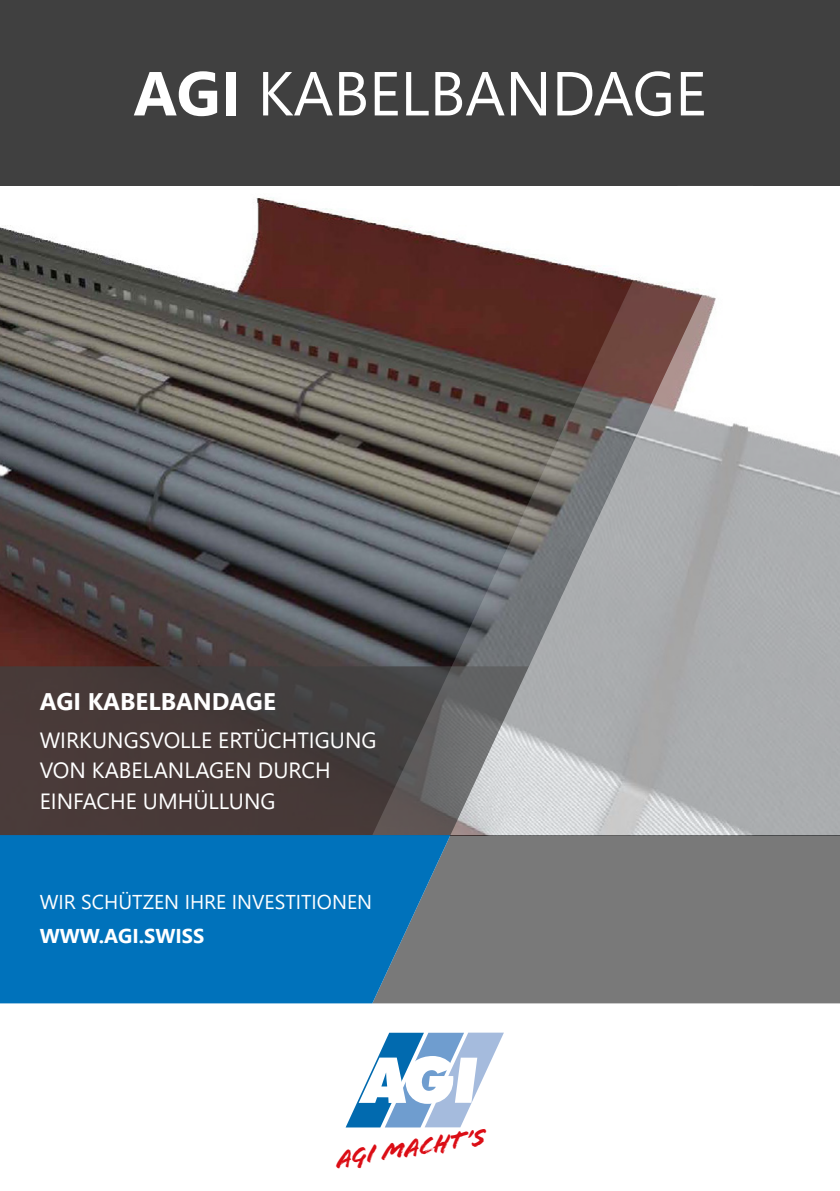
<style>
.page{position:relative;width:840px;height:1191px;background:#fff}
.page>*{position:absolute;margin:0;border:0;box-sizing:border-box;transform-origin:0 0}
.vorne_titel{font:62px "Segoe UI";color:#fff}
.t1{font:italic 25.4px "Flood";color:#db0d15;scale:1.05 1}
.vorne_oberer_text{font:700 24px "Segoe UI";color:#fff}
.vorne_oberer_text-2{font:22px/30px "Segoe UI";color:#fff}
.vorne_text_unten{font:20px "Segoe UI";color:#fff}
.vorne_text_unten-2{font:700 20px "Segoe UI";color:#fff}
.s1{font-weight:700}
</style>
<div class="page">
<img style="left:0;top:197px;width:372px;height:469px">
<div style="left:0;top:666px;width:372px;height:169px;background:#473a38"></div>
<div style="left:0;top:0;width:839px;height:186px;background:#404040"></div>
<div style="left:752px;top:431px;width:87px;height:404px;background:#abadaf"></div>
<div style="left:450px;top:835px;width:389px;height:168px;background:#797979"></div>
<svg style="left:372px;top:222px;width:380px;height:613px;background:#8f8887"></svg>
<svg style="left:0;top:835px;width:450px;height:168px;background:#0872b6"></svg>
<svg style="left:346px;top:1032px;width:157px;height:95px"></svg>
<p class="vorne_titel" style="left:133px;top:35px;width:574px"><span class="s1">AGI</span> KABELBANDAGE</p>
<p class="vorne_oberer_text" style="left:40px;top:679px;width:237px">AGI KABELBANDAGE</p>
<p class="vorne_oberer_text-2" style="left:40px;top:723px;width:338px">WIRKUNGSVOLLE ERTÜCHTIGUNG<br>VON KABELANLAGEN DURCH<br>EINFACHE UMHÜLLUNG</p>
<p class="vorne_text_unten" style="left:40px;top:882px;width:334px">WIR SCHÜTZEN IHRE INVESTITIONEN</p>
<p class="vorne_text_unten-2" style="left:40px;top:917px;width:166px">WWW.AGI.SWISS</p>
<p class="t1" style="left:333px;top:1145px;width:145px;rotate:-9deg">AGI MACHT’S</p>
</div>
